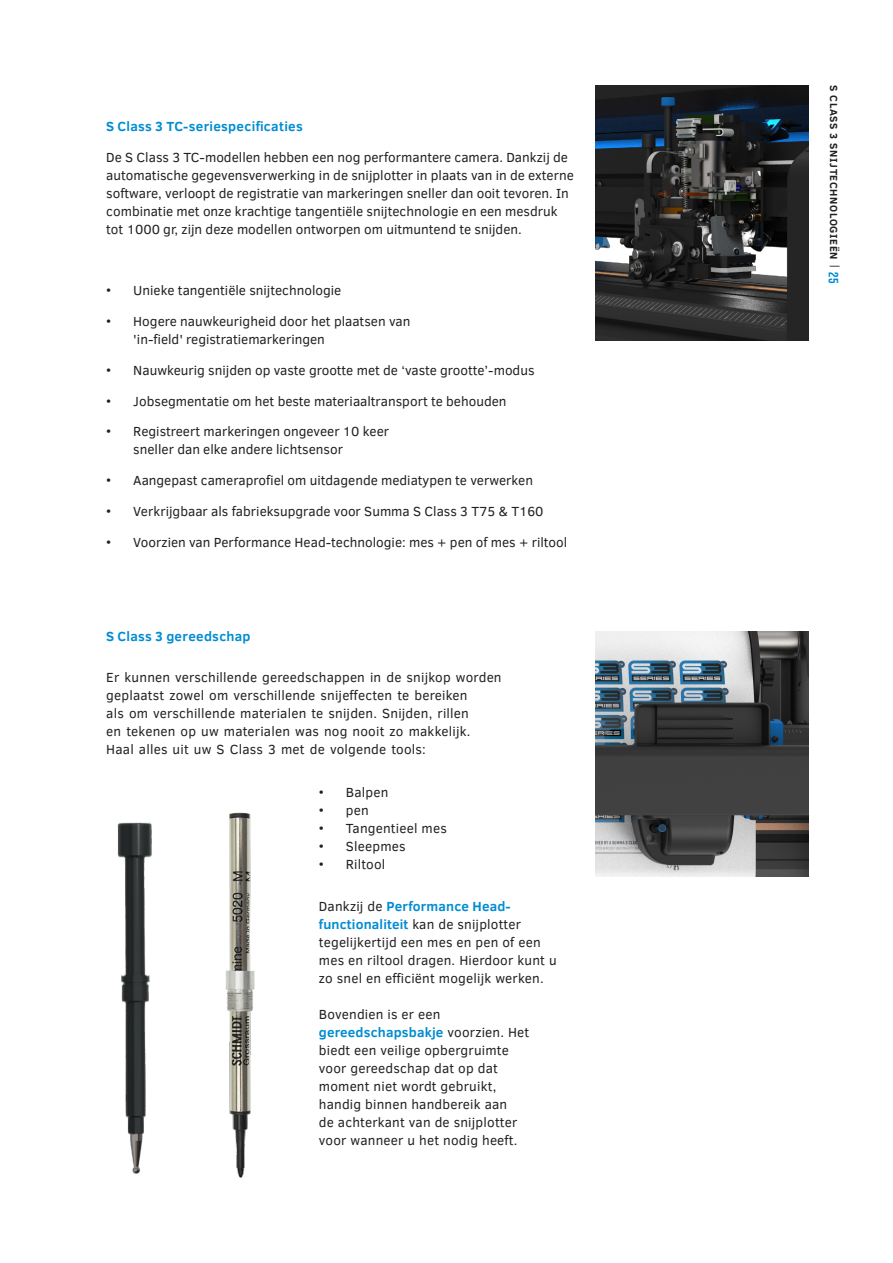
<style>
.page{position:relative;width:893px;height:1263px;background:#fff}
.page>*{position:absolute;margin:0;border:0;box-sizing:border-box;transform-origin:0 0}
.Subtitel_w_o_line_BLUE{font:13.5px/18px "Clear Sans";color:#231f20}
.Subtitel_w_o_line_BLUE-2{font:700 13.5px "Clear Sans";letter-spacing:.02em;color:#008cd2}
.t1{font:700 10.5px "Clear Sans";letter-spacing:.06em;color:#231f20}
.s1{font-weight:700;color:#008cd2}
.s2{font-weight:400}
.s3{font-family:"Rift";font-size:13.5px;color:#008cd2}
</style>
<div class="page">
<img style="left:596px;top:85px;width:212px;height:255px">
<img style="left:225px;top:812px;width:30px;height:367px">
<img style="left:130px;top:1146px;width:12px;height:28px">
<img style="left:117px;top:822px;width:35px;height:324px">
<img style="left:596px;top:631px;width:212px;height:245px">
<p class="Subtitel_w_o_line_BLUE-2" style="left:106px;top:116px;width:198px">S Class 3 TC-seriespecificaties</p>
<p class="Subtitel_w_o_line_BLUE" style="left:106px;top:148px;width:469px">De S Class 3 TC-modellen hebben een nog performantere camera. Dankzij de automatische gegevensverwerking in de snijplotter in plaats van in de externe software, verloopt de registratie van markeringen sneller dan ooit tevoren. In combinatie met onze krachtige tangentiële snijtechnologie en een mesdruk tot 1000 gr, zijn deze modellen ontworpen om uitmuntend te snijden.</p>
<p class="Subtitel_w_o_line_BLUE" style="left:106px;top:282px;width:237px">• Unieke tangentiële snijtechnologie</p>
<p class="Subtitel_w_o_line_BLUE" style="left:133px;top:312px;width:279px;text-indent:-27px">• Hogere nauwkeurigheid door het plaatsen van 'in-field' registratiemarkeringen</p>
<p class="Subtitel_w_o_line_BLUE" style="left:106px;top:361px;width:430px">• Nauwkeurig snijden op vaste grootte met de ‘vaste grootte’-modus</p>
<p class="Subtitel_w_o_line_BLUE" style="left:106px;top:392px;width:402px">• Jobsegmentatie om het beste materiaaltransport te behouden</p>
<p class="Subtitel_w_o_line_BLUE" style="left:133px;top:423px;width:257px;text-indent:-27px">• Registreert markeringen ongeveer 10 keer sneller dan elke andere lichtsensor</p>
<p class="Subtitel_w_o_line_BLUE" style="left:106px;top:471px;width:428px">• Aangepast cameraprofiel om uitdagende mediatypen te verwerken</p>
<p class="Subtitel_w_o_line_BLUE" style="left:106px;top:502px;width:439px">• Verkrijgbaar als fabrieksupgrade voor Summa S Class 3 T75 &amp; T160</p>
<p class="Subtitel_w_o_line_BLUE" style="left:106px;top:533px;width:462px">• Voorzien van Performance Head-technologie: mes + pen of mes + riltool</p>
<p class="Subtitel_w_o_line_BLUE-2" style="left:106px;top:627px;width:146px">S Class 3 gereedschap</p>
<p class="Subtitel_w_o_line_BLUE" style="left:106px;top:668px;width:397px">Er kunnen verschillende gereedschappen in de snijkop worden geplaatst zowel om verschillende snijeffecten te bereiken<br>als om verschillende materialen te snijden. Snijden, rillen<br>en tekenen op uw materialen was nog nooit zo makkelijk.<br>Haal alles uit uw S Class 3 met de volgende tools:</p>
<p class="Subtitel_w_o_line_BLUE" style="left:319px;top:783px;width:71px">• Balpen</p>
<p class="Subtitel_w_o_line_BLUE" style="left:319px;top:801px;width:51px">• pen</p>
<p class="Subtitel_w_o_line_BLUE" style="left:319px;top:819px;width:129px">• Tangentieel mes</p>
<p class="Subtitel_w_o_line_BLUE" style="left:319px;top:837px;width:88px">• Sleepmes</p>
<p class="Subtitel_w_o_line_BLUE" style="left:319px;top:855px;width:68px">• Riltool</p>
<p class="Subtitel_w_o_line_BLUE" style="left:319px;top:897px;width:239px">Dankzij de <span class="s1">Performance Head&shy;functionaliteit</span> kan de snijplotter tegelijkertijd een mes en pen of een mes en riltool dragen. Hierdoor kunt u zo snel en efficiënt mogelijk werken.</p>
<p class="Subtitel_w_o_line_BLUE" style="left:319px;top:1005px;width:212px">Bovendien is er een <span class="s1">gereedschapsbakje</span> voorzien. Het biedt een veilige opbergruimte voor gereedschap dat op dat moment niet wordt gebruikt, handig binnen handbereik aan<br>de achterkant van de snijplotter voor wanneer u het nodig heeft.</p>
<p class="t1" style="left:842px;top:85px;width:200px;rotate:90deg">S Class 3 snijtechnologieën <span class="s2">|</span> <span class="s3">25</span></p>
</div>
